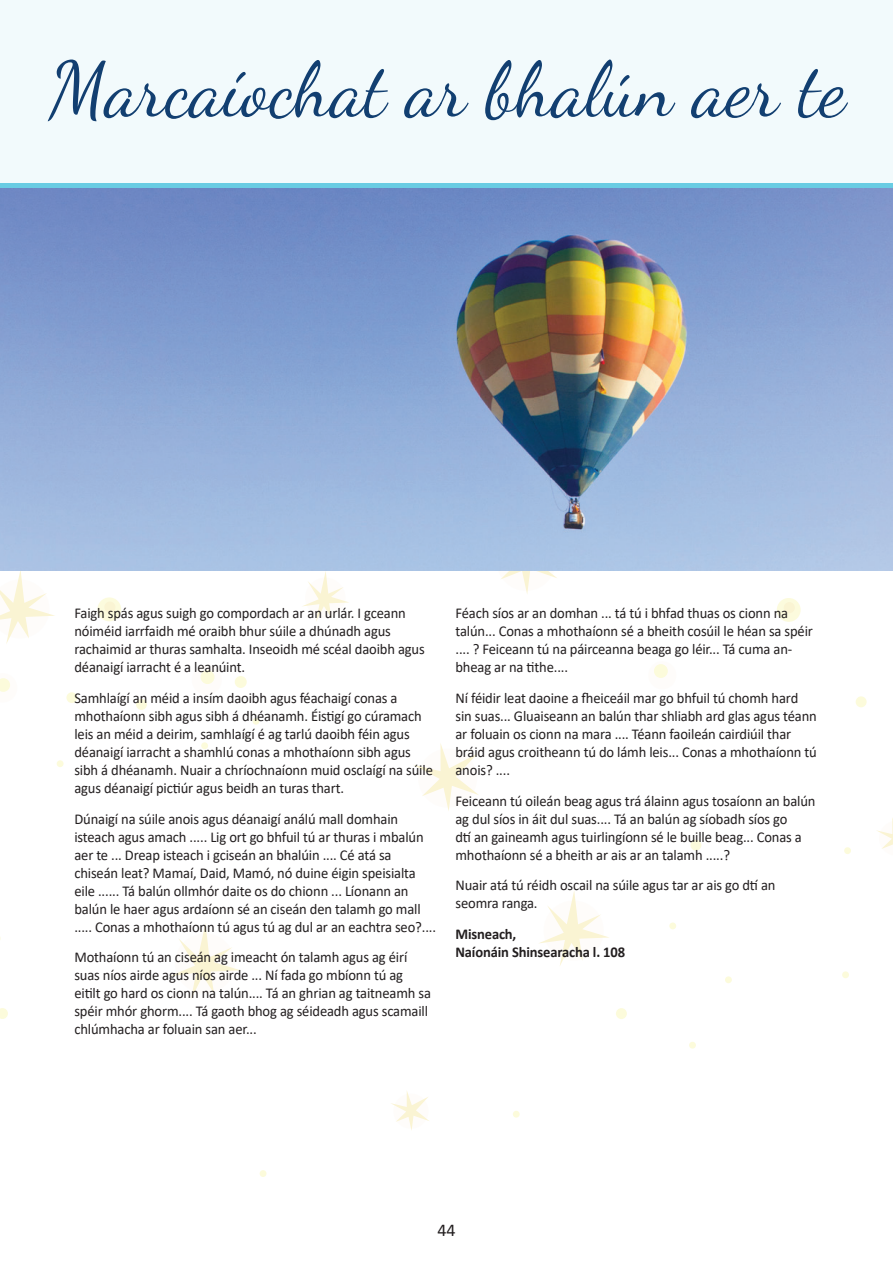
<style>
.page{position:relative;width:893px;height:1263px;background:#fff}
.page>*{position:absolute;margin:0;border:0;box-sizing:border-box;transform-origin:0 0}
.t1{font:76.5px "Dancing Script";color:#123f71}
.t2{font:18px "Calibri";color:#231f20}
.t3{font:15px/18px "Calibri";letter-spacing:-.01em;color:#231f20}
.t4{font:700 15px/18px "Calibri";letter-spacing:-.01em;color:#231f20}
</style>
<div class="page">
<div style="left:66px;top:692px;width:11px;height:11px;background:#fcfbdb;border-radius:50%"></div>
<svg style="left:0;top:571px;width:55px;height:73px"></svg>
<svg style="left:0;top:678px;width:10px;height:14px"></svg>
<svg style="left:501px;top:571px;width:56px;height:23px"></svg>
<svg style="left:414px;top:743px;width:65px;height:68px"></svg>
<div style="left:648px;top:661px;width:28px;height:28px;background:#fefcfa;border-radius:50%"></div>
<div style="left:654px;top:664px;width:14px;height:14px;background:#fcfbdb;border-radius:50%"></div>
<div style="left:777px;top:598px;width:24px;height:24px;background:#fcfbdd;border-radius:50%"></div>
<div style="left:784px;top:602px;width:11px;height:11px;background:#faf4d3;border-radius:50%"></div>
<div style="left:97px;top:597px;width:24px;height:24px;background:#fcfbdd;border-radius:50%"></div>
<div style="left:104px;top:601px;width:11px;height:12px;background:#faf4d3;border-radius:50%"></div>
<div style="left:136px;top:699px;width:11px;height:11px;background:#fcfbdb;border-radius:50%"></div>
<div style="left:201px;top:742px;width:7px;height:7px;background:#fcfbdb;border-radius:50%"></div>
<div style="left:842px;top:971px;width:7px;height:7px;background:#fcfbdb;border-radius:50%"></div>
<div style="left:513px;top:1111px;width:7px;height:6px;background:#fcfbdb;border-radius:50%"></div>
<div style="left:260px;top:1170px;width:6px;height:7px;background:#fcfbdb;border-radius:50%"></div>
<div style="left:253px;top:718px;width:6px;height:7px;background:#fcfbdb;border-radius:50%"></div>
<div style="left:725px;top:976px;width:7px;height:7px;background:#fcfbdb;border-radius:50%"></div>
<div style="left:844px;top:847px;width:7px;height:7px;background:#fcfbdb;border-radius:50%"></div>
<div style="left:689px;top:1042px;width:7px;height:6px;background:#fcfbdb;border-radius:50%"></div>
<div style="left:669px;top:922px;width:7px;height:7px;background:#fcfbdb;border-radius:50%"></div>
<div style="left:57px;top:760px;width:7px;height:7px;background:#fcfbdb;border-radius:50%"></div>
<div style="left:235px;top:676px;width:12px;height:12px;background:#fcfbdb;border-radius:50%"></div>
<div style="left:616px;top:1008px;width:11px;height:11px;background:#fcfbdb;border-radius:50%"></div>
<div style="left:856px;top:696px;width:11px;height:11px;background:#fcfbdb;border-radius:50%"></div>
<div style="left:690px;top:840px;width:11px;height:11px;background:#fcfbdb;border-radius:50%"></div>
<svg style="left:0;top:1008px;width:8px;height:11px"></svg>
<svg style="left:171px;top:924px;width:69px;height:75px"></svg>
<svg style="left:539px;top:891px;width:70px;height:74px"></svg>
<svg style="left:302px;top:571px;width:47px;height:50px"></svg>
<div style="left:192px;top:665px;width:30px;height:30px;background:#fefcfa;border-radius:50%"></div>
<div style="left:201px;top:670px;width:13px;height:14px;background:#fcfbdb;border-radius:50%"></div>
<svg style="left:877px;top:818px;width:16px;height:31px"></svg>
<svg style="left:391px;top:1091px;width:38px;height:39px"></svg>
<img style="left:0;top:187px;width:893px;height:384px">
<div style="left:0;top:0;width:893px;height:187px;background:#f2fafc"></div>
<hr style="left:0;top:183px;width:893px;height:4px;background:#69cce3">
<h1 class="t1" style="left:49px;top:31px;width:798px">Marcaíochat ar bhalún aer te</h1>
<p class="t3" style="left:74px;top:604px;width:352px">Faigh spás agus suigh go compordach ar an urlár. I gceann nóiméid iarrfaidh mé oraibh bhur súile a dhúnadh agus rachaimid ar thuras samhalta. Inseoidh mé scéal daoibh agus déanaigí iarracht é a leanúint.</p>
<p class="t3" style="left:74px;top:688px;width:360px">Samhlaígí an méid a insím daoibh agus féachaigí conas a mhothaíonn sibh agus sibh á dhéanamh. Éistigí go cúramach leis an méid a deirim, samhlaígí é ag tarlú daoibh féin agus déanaigí iarracht a shamhlú conas a mhothaíonn sibh agus sibh á dhéanamh. Nuair a chríochnaíonn muid osclaígí na súile agus déanaigí pictiúr agus beidh an turas thart.</p>
<p class="t3" style="left:74px;top:809px;width:363px">Dúnaigí na súile anois agus déanaigí análú mall domhain isteach agus amach ..... Lig ort go bhfuil tú ar thuras i mbalún aer te ... Dreap isteach i gciseán an bhalúin .... Cé atá sa chiseán leat? Mamaí, Daid, Mamó, nó duine éigin speisialta eile ...... Tá balún ollmhór daite os do chionn ... Líonann an balún le haer agus ardaíonn sé an ciseán den talamh go mall ..... Conas a mhothaíonn tú agus tú ag dul ar an eachtra seo?....</p>
<p class="t3" style="left:74px;top:948px;width:358px">Mothaíonn tú an ciseán ag imeacht ón talamh agus ag éirí suas níos airde agus níos airde ... Ní fada go mbíonn tú ag eitilt go hard os cionn na talún.... Tá an ghrian ag taitneamh sa spéir mhór ghorm.... Tá gaoth bhog ag séideadh agus scamaill chlúmhacha ar foluain san aer...</p>
<p class="t3" style="left:455px;top:604px;width:359px">Féach síos ar an domhan ... tá tú i bhfad thuas os cionn na talún... Conas a mhothaíonn sé a bheith cosúil le héan sa spéir .... ? Feiceann tú na páirceanna beaga go léir... Tá cuma an&shy;bheag ar na tithe....</p>
<p class="t3" style="left:455px;top:688px;width:363px">Ní féidir leat daoine a fheiceáil mar go bhfuil tú chomh hard sin suas... Gluaiseann an balún thar shliabh ard glas agus téann ar foluain os cionn na mara .... Téann faoileán cairdiúil thar bráid agus croitheann tú do lámh leis... Conas a mhothaíonn tú anois? ....</p>
<p class="t3" style="left:455px;top:791px;width:362px">Feiceann tú oileán beag agus trá álainn agus tosaíonn an balún ag dul síos in áit dul suas.... Tá an balún ag síobadh síos go<br>dtí an gaineamh agus tuirlingíonn sé le buille beag... Conas a mhothaíonn sé a bheith ar ais ar an talamh .....?</p>
<p class="t3" style="left:455px;top:876px;width:322px">Nuair atá tú réidh oscail na súile agus tar ar ais go dtí an seomra ranga.</p>
<p class="t4" style="left:455px;top:925px;width:171px">Misneach,<br>Naíonáin Shinsearacha l. 108</p>
<p class="t2" style="left:437px;top:1217px;width:20px">44</p>
</div>
